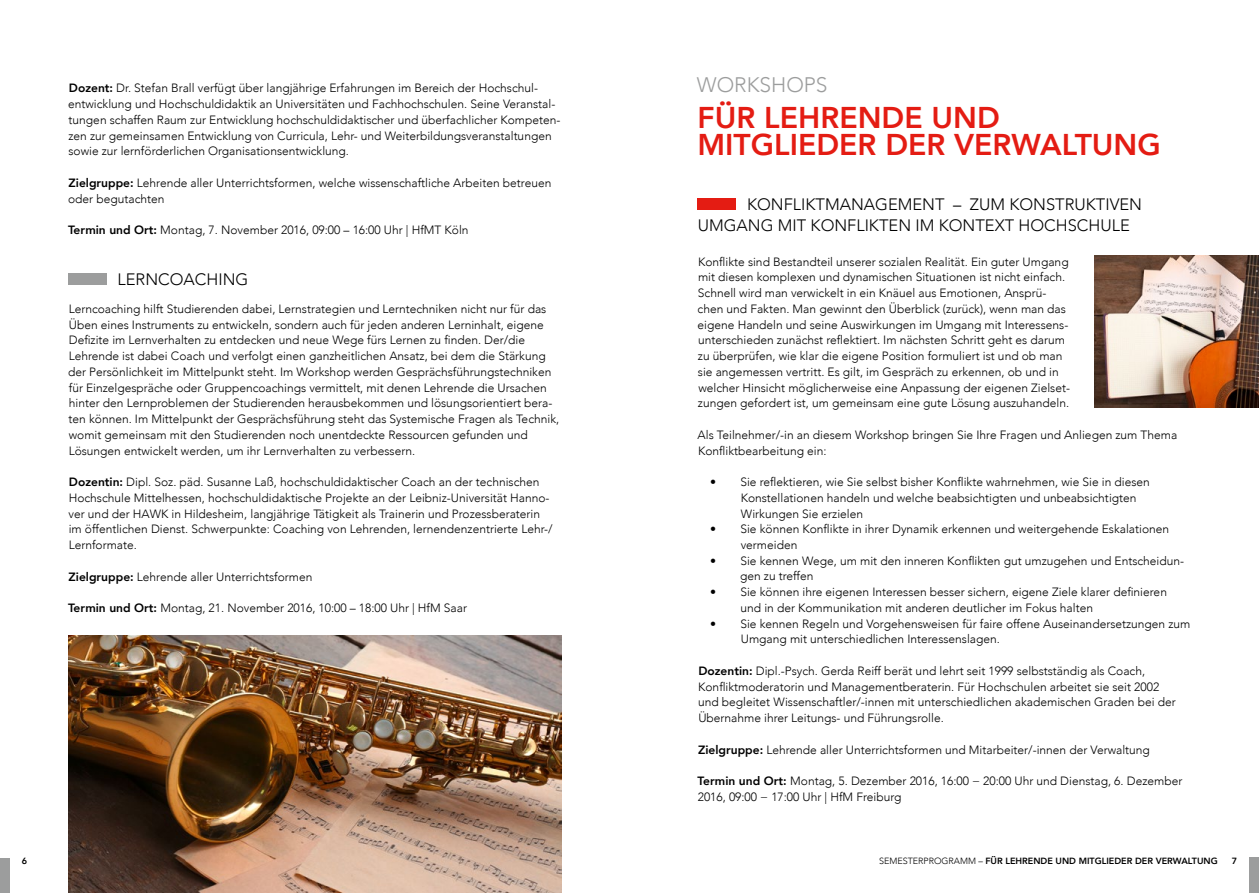
<style>
.page{position:relative;width:1259px;height:893px;background:#fff}
.page>*{position:absolute;margin:0;border:0;box-sizing:border-box;transform-origin:0 0}
.t1{font:800 30px/27px "Avenir";color:#e41c13}
.t2{font:300 21px "Avenir";color:#9c9d9d}
.t3{font:300 16.5px/21px "Avenir";color:#000}
.t4{font:300 12px/15.8px "Avenir";color:#000}
.t5{font:800 9px "Avenir";color:#000}
.s1{font-weight:800}
.s2{font-weight:300}
</style>
<div class="page">
<div style="left:1248px;top:858px;width:11px;height:35px;background:#9c9d9d"></div>
<div style="left:0;top:858px;width:10px;height:35px;background:#9c9d9d"></div>
<div style="left:68px;top:273px;width:39px;height:12px;background:#9c9d9d"></div>
<div style="left:697px;top:198px;width:39px;height:12px;background:#e41c13"></div>
<img style="left:68px;top:636px;width:493px;height:257px">
<img style="left:1094px;top:255px;width:165px;height:152px">
<p class="t4" style="left:68px;top:80px;width:494px"><span class="s1">Dozent:</span> Dr. Stefan Brall verfügt über langjährige Erfahrungen im Bereich der Hochschul&shy;entwicklung und Hochschuldidaktik an Universitäten und Fachhochschulen. Seine Veranstal&shy;tungen schaffen Raum zur Entwicklung hochschuldidaktischer und überfachlicher Kompeten&shy;zen zur gemeinsamen Entwicklung von Curricula, Lehr- und Weiterbildungsveranstaltungen sowie zur lernförderlichen Organisationsentwicklung.</p>
<p class="t4" style="left:68px;top:175px;width:485px"><span class="s1">Zielgruppe:</span> Lehrende aller Unterrichtsformen, welche wissenschaftliche Arbeiten betreuen oder begutachten</p>
<p class="t4" style="left:68px;top:222px;width:402px"><span class="s1">Termin und Ort:</span> Montag, 7. November 2016, 09:00 – 16:00 Uhr | HfMT Köln</p>
<h3 class="t3" style="left:118px;top:269px;width:132px">LERNCOACHING</h3>
<p class="t4" style="left:68px;top:301px;width:492px">Lerncoaching hilft Studierenden dabei, Lernstrategien und Lerntechniken nicht nur für das Üben eines Instruments zu entwickeln, sondern auch für jeden anderen Lerninhalt, eigene Defizite im Lernverhalten zu entdecken und neue Wege fürs Lernen zu finden. Der/die Lehrende ist dabei Coach und verfolgt einen ganzheitlichen Ansatz, bei dem die Stärkung der Persönlichkeit im Mittelpunkt steht. Im Workshop werden Gesprächsführungstechniken für Einzelgespräche oder Gruppencoachings vermittelt, mit denen Lehrende die Ursachen hinter den Lernproblemen der Studierenden herausbekommen und lösungsorientiert bera&shy;ten können. Im Mittelpunkt der Gesprächsführung steht das Systemische Fragen als Technik, womit gemeinsam mit den Studierenden noch unentdeckte Ressourcen gefunden und Lösungen entwickelt werden, um ihr Lernverhalten zu verbessern.</p>
<p class="t4" style="left:69px;top:474px;width:485px"><span class="s1">Dozentin:</span> Dipl. Soz. päd. Susanne Laß, hochschuldidaktischer Coach an der technischen Hochschule Mittelhessen, hochschuldidaktische Projekte an der Leibniz-Universität Hanno&shy;ver und der HAWK in Hildesheim, langjährige Tätigkeit als Trainerin und Prozessberaterin im öffentlichen Dienst. Schwerpunkte: Coaching von Lehrenden, lernendenzentrierte Lehr-/ Lernformate.</p>
<p class="t4" style="left:69px;top:568px;width:245px"><span class="s1">Zielgruppe:</span> Lehrende aller Unterrichtsformen</p>
<p class="t4" style="left:68px;top:600px;width:400px"><span class="s1">Termin und Ort:</span> Montag, 21. November 2016, 10:00 – 18:00 Uhr | HfM Saar</p>
<h2 class="t2" style="left:697px;top:73px;width:132px">WORKSHOPS</h2>
<h1 class="t1" style="left:697px;top:104px;width:465px">FÜR LEHRENDE UND<br>MITGLIEDER DER VERWALTUNG</h1>
<h3 class="t3" style="left:698px;top:194px;width:446px;text-indent:49px">KONFLIKTMANAGEMENT – ZUM KONSTRUKTIVEN<br>UMGANG MIT KONFLIKTEN IM KONTEXT HOCHSCHULE</h3>
<p class="t4" style="left:697px;top:254px;width:374px">Konflikte sind Bestandteil unserer sozialen Realität. Ein guter Umgang mit diesen komplexen und dynamischen Situationen ist nicht einfach.<br>Schnell wird man verwickelt in ein Knäuel aus Emotionen, Ansprü&shy;chen und Fakten. Man gewinnt den Überblick (zurück), wenn man das eigene Handeln und seine Auswirkungen im Umgang mit Interessens&shy;unterschieden zunächst reflektiert. Im nächsten Schritt geht es darum zu überprüfen, wie klar die eigene Position formuliert ist und ob man sie angemessen vertritt. Es gilt, im Gespräch zu erkennen, ob und in welcher Hinsicht möglicherweise eine Anpassung der eigenen Zielset&shy;zungen gefordert ist, um gemeinsam eine gute Lösung auszuhandeln.</p>
<p class="t4" style="left:697px;top:427px;width:481px">Als Teilnehmer/-in an diesem Workshop bringen Sie Ihre Fragen und Anliegen zum Thema<br>Konfliktbearbeitung ein:</p>
<p class="t4" style="left:740px;top:474px;width:411px;text-indent:-31px">• Sie reflektieren, wie Sie selbst bisher Konflikte wahrnehmen, wie Sie in diesen<br>Konstellationen handeln und welche beabsichtigten und unbeabsichtigten<br>Wirkungen Sie erzielen</p>
<p class="t4" style="left:740px;top:521px;width:430px;text-indent:-31px">• Sie können Konflikte in ihrer Dynamik erkennen und weitergehende Eskalationen vermeiden</p>
<p class="t4" style="left:740px;top:553px;width:445px;text-indent:-30px">• Sie kennen Wege, um mit den inneren Konflikten gut umzugehen und Entscheidun&shy;gen zu treffen</p>
<p class="t4" style="left:740px;top:584px;width:428px;text-indent:-30px">• Sie können ihre eigenen Interessen besser sichern, eigene Ziele klarer definieren und in der Kommunikation mit anderen deutlicher im Fokus halten</p>
<p class="t4" style="left:741px;top:616px;width:451px;text-indent:-31px">• Sie kennen Regeln und Vorgehensweisen für faire offene Auseinandersetzungen zum<br>Umgang mit unterschiedlichen Interessenslagen.</p>
<p class="t4" style="left:698px;top:663px;width:479px"><span class="s1">Dozentin:</span> Dipl.-Psych. Gerda Reiff berät und lehrt seit 1999 selbstständig als Coach, Konfliktmoderatorin und Managementberaterin. Für Hochschulen arbeitet sie seit 2002 und begleitet Wissenschaftler/-innen mit unterschiedlichen akademischen Graden bei der Übernahme ihrer Leitungs- und Führungsrolle.</p>
<p class="t4" style="left:698px;top:742px;width:453px"><span class="s1">Zielgruppe:</span> Lehrende aller Unterrichtsformen und Mitarbeiter/-innen der Verwaltung</p>
<p class="t4" style="left:697px;top:773px;width:486px"><span class="s1">Termin und Ort:</span> Montag, 5. Dezember 2016, 16:00 − 20:00 Uhr und Dienstag, 6. Dezember<br>2016, 09:00 − 17:00 Uhr | HfM Freiburg</p>
<p class="t5" style="left:879px;top:854px;width:340px"><span class="s2">SEMESTERPROGRAMM –</span> FÜR LEHRENDE UND MITGLIEDER DER VERWALTUNG</p>
<p class="t5" style="left:22px;top:854px;width:7px">6</p>
<p class="t5" style="left:1231px;top:854px;width:7px">7</p>
</div>
